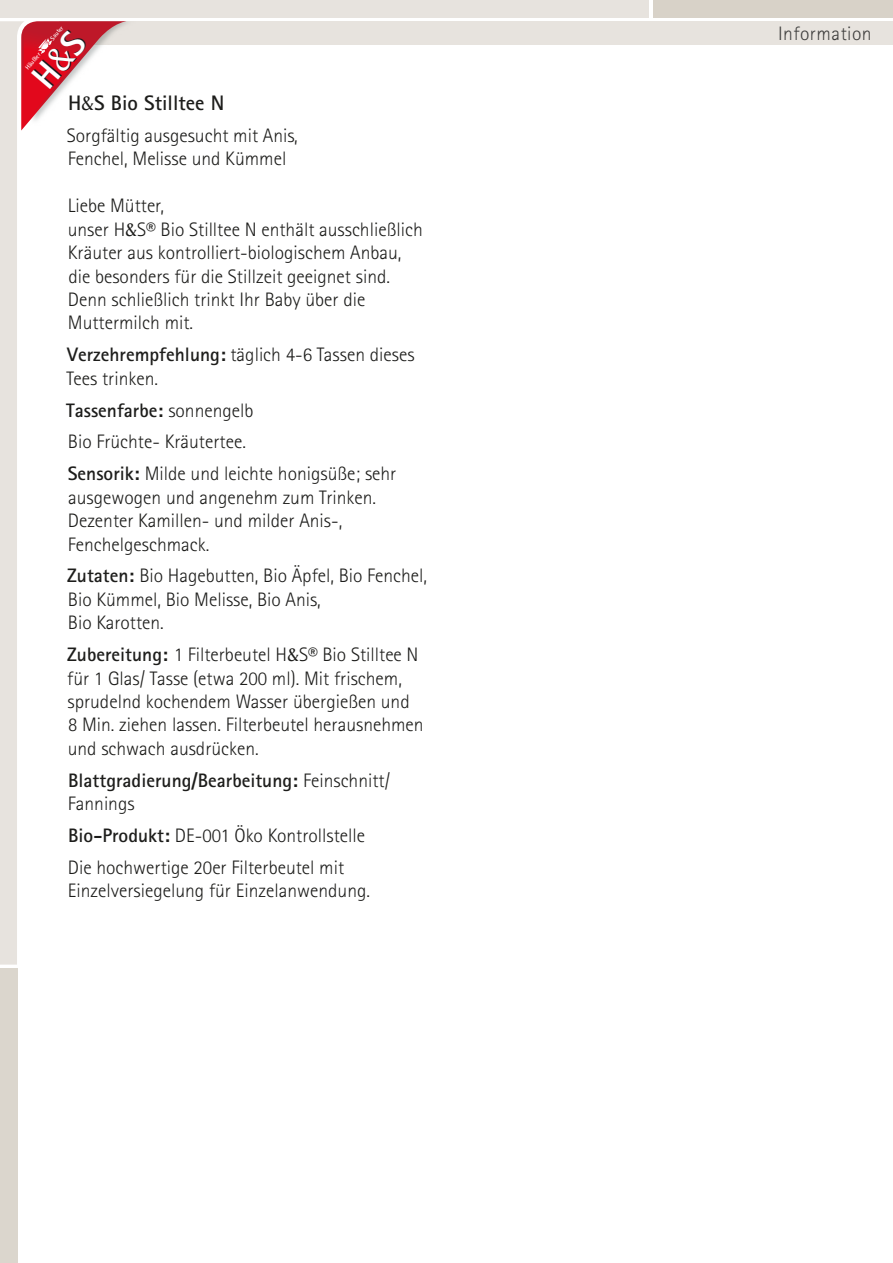
<style>
.page{position:relative;width:893px;height:1263px;background:#fff}
.page>*{position:absolute;margin:0;border:0;box-sizing:border-box;transform-origin:0 0}
.t1{font:700 21px "Rotis Sans Serif";color:#1d1d1b}
.t2{font:300 19.5px/23.4px "Rotis Sans Serif";color:#1d1d1b}
.t3{font:700 19.5px/23.4px "Rotis Sans Serif";color:#1d1d1b}
.t4{font:300 19.5px "Rotis Sans Serif";letter-spacing:.025em;color:#3d3d3c}
.t5{font:700 6.3px "Rotis Sans Serif";color:#fff}
.s1{font-family:"Baker Signet";font-weight:400}
.s2{font-weight:700}
.s3{font-weight:300}
</style>
<div class="page">
<div style="left:60px;top:21px;width:833px;height:24px;background:#e7e3de"></div>
<div style="left:653px;top:0;width:240px;height:17px;background:#d8d2c8"></div>
<div style="left:0;top:0;width:649px;height:17px;background:#e7e3de"></div>
<div style="left:0;top:969px;width:17px;height:294px;background:#dbd6cd"></div>
<svg style="left:0;top:21px;width:127px;height:943px"></svg>
<p class="t5" style="left:24px;top:66px;width:22px;rotate:-50deg">Häußler</p>
<p class="t5" style="left:49px;top:37px;width:18px;rotate:-50deg">Sauter</p>
<p class="t1" style="left:68px;top:90px;width:158px">H<span class="s1">&amp;</span>S Bio Stilltee N</p>
<p class="t2" style="left:67px;top:124px;width:233px">Sorgfältig ausgesucht mit Anis,<br>Fenchel, Melisse und Kümmel</p>
<p class="t2" style="left:68px;top:194px;width:356px">Liebe Mütter,<br>unser H<span class="s1">&amp;</span>S® Bio Stilltee N enthält ausschließlich Kräuter aus kontrolliert-biologischem Anbau, die besonders für die Stillzeit geeignet sind.<br>Denn schließlich trinkt Ihr Baby über die Muttermilch mit.</p>
<p class="t2" style="left:66px;top:343px;width:350px"><span class="s2">Verzehrempfehlung:</span> täglich 4-6 Tassen dieses<br>Tees trinken.</p>
<p class="t2" style="left:66px;top:394px;width:332px;line-height:32px"><span class="s2">Tassenfarbe:</span> sonnengelb<br>Bio Früchte- Kräutertee.<br><span class="s2">Sensorik:</span> Milde und leichte honigsüße; sehr</p>
<p class="t2" style="left:68px;top:485px;width:310px">ausgewogen und angenehm zum Trinken.<br>Dezenter Kamillen- und milder Anis-,<br>Fenchelgeschmack.</p>
<p class="t2" style="left:67px;top:564px;width:362px"><span class="s2">Zutaten:</span> Bio Hagebutten, Bio Äpfel, Bio Fenchel,<br>Bio Kümmel, Bio Melisse, Bio Anis,<br>Bio Karotten.</p>
<p class="t2" style="left:67px;top:643px;width:358px"><span class="s2">Zubereitung:</span> 1 Filterbeutel H<span class="s1">&amp;</span>S® Bio Stilltee N für 1 Glas/ Tasse (etwa 200 ml). Mit frischem, sprudelnd kochendem Wasser übergießen und<br>8 Min. ziehen lassen. Filterbeutel herausnehmen und schwach ausdrücken.</p>
<p class="t3" style="left:68px;top:768px;width:324px">Blattgradierung/Bearbeitung: <span class="s3">Feinschnitt/<br>Fannings</span></p>
<p class="t2" style="left:68px;top:819px;width:299px;line-height:32px"><span class="s2">Bio-Produkt:</span> DE-001 Öko Kontrollstelle<br>Die hochwertige 20er Filterbeutel mit</p>
<p class="t2" style="left:68px;top:879px;width:304px">Einzelversiegelung für Einzelanwendung.</p>
<p class="t4" style="left:778px;top:22px;width:95px">Information</p>
</div>
